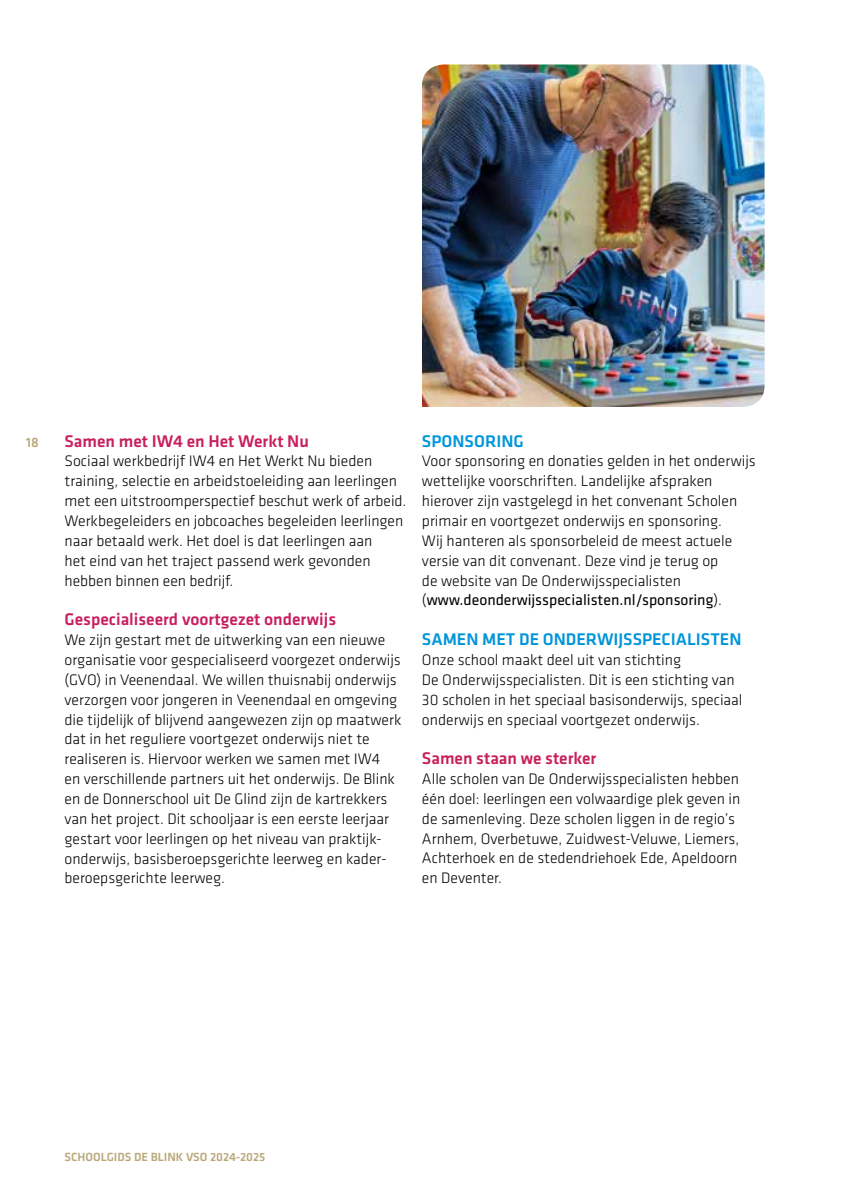
<style>
.page{position:relative;width:844px;height:1191px;background:#fff}
.page>*{position:absolute;margin:0;border:0;box-sizing:border-box;transform-origin:0 0}
.t1{font:500 17.5px "Klavika";color:#c8205d}
.t2{font:500 17.5px "Klavika";color:#0095da}
.t3{font:300 15.75px/19.8px "Klavika";color:#000}
.t4{font:500 14px "Klavika";color:#b9a879}
.t5{font:500 12.25px "Klavika";color:#b9a879}
.s1{font-weight:400}
</style>
<div class="page">
<img style="left:422px;top:64px;width:342px;height:343px">
<p class="t4" style="left:26px;top:434px;width:15px">18</p>
<p class="t1" style="left:64px;top:431px;width:246px">Samen met IW4 en Het Werkt Nu</p>
<p class="t3" style="left:64px;top:451px;width:343px">Sociaal werkbedrijf IW4 en Het Werkt Nu bieden training, selectie en arbeidstoeleiding aan leerlingen met een uitstroomperspectief beschut werk of arbeid.<br>Werkbegeleiders en jobcoaches begeleiden leerlingen naar betaald werk. Het doel is dat leerlingen aan<br>het eind van het traject passend werk gevonden hebben binnen een bedrijf.</p>
<p class="t1" style="left:64px;top:610px;width:273px">Gespecialiseerd voortgezet onderwijs</p>
<p class="t3" style="left:64px;top:630px;width:338px">We zijn gestart met de uitwerking van een nieuwe organisatie voor gespecialiseerd voorgezet onderwijs (GVO) in Veenendaal. We willen thuisnabij onderwijs verzorgen voor jongeren in Veenendaal en omgeving die tijdelijk of blijvend aangewezen zijn op maatwerk dat in het reguliere voortgezet onderwijs niet te realiseren is. Hiervoor werken we samen met IW4<br>en verschillende partners uit het onderwijs. De Blink en de Donnerschool uit De Glind zijn de kartrekkers van het project. Dit schooljaar is een eerste leerjaar gestart voor leerlingen op het niveau van praktijk&shy;onderwijs, basisberoepsgerichte leerweg en kader&shy;beroepsgerichte leerweg.</p>
<p class="t2" style="left:422px;top:431px;width:103px">SPONSORING</p>
<p class="t3" style="left:422px;top:451px;width:335px">Voor sponsoring en donaties gelden in het onderwijs wettelijke voorschriften. Landelijke afspraken hierover zijn vastgelegd in het convenant Scholen primair en voortgezet onderwijs en sponsoring.<br>Wij hanteren als sponsorbeleid de meest actuele versie van dit convenant. Deze vind je terug op<br>de website van De Onderwijsspecialisten (<span class="s1">www.deonderwijsspecialisten.nl/sponsoring</span>).</p>
<p class="t2" style="left:422px;top:630px;width:321px">SAMEN MET DE ONDERWIJSSPECIALISTEN</p>
<p class="t3" style="left:422px;top:650px;width:322px">Onze school maakt deel uit van stichting<br>De Onderwijsspecialisten. Dit is een stichting van 30 scholen in het speciaal basisonderwijs, speciaal onderwijs en speciaal voortgezet onderwijs.</p>
<p class="t1" style="left:422px;top:749px;width:176px">Samen staan we sterker</p>
<p class="t3" style="left:422px;top:769px;width:320px">Alle scholen van De Onderwijsspecialisten hebben één doel: leerlingen een volwaardige plek geven in de samenleving. Deze scholen liggen in de regio’s Arnhem, Overbetuwe, Zuidwest-Veluwe, Liemers, Achterhoek en de stedendriehoek Ede, Apeldoorn en Deventer.</p>
<p class="t5" style="left:64px;top:1150px;width:202px">SCHOOLGIDS DE BLINK VSO 2024-2025</p>
</div>
